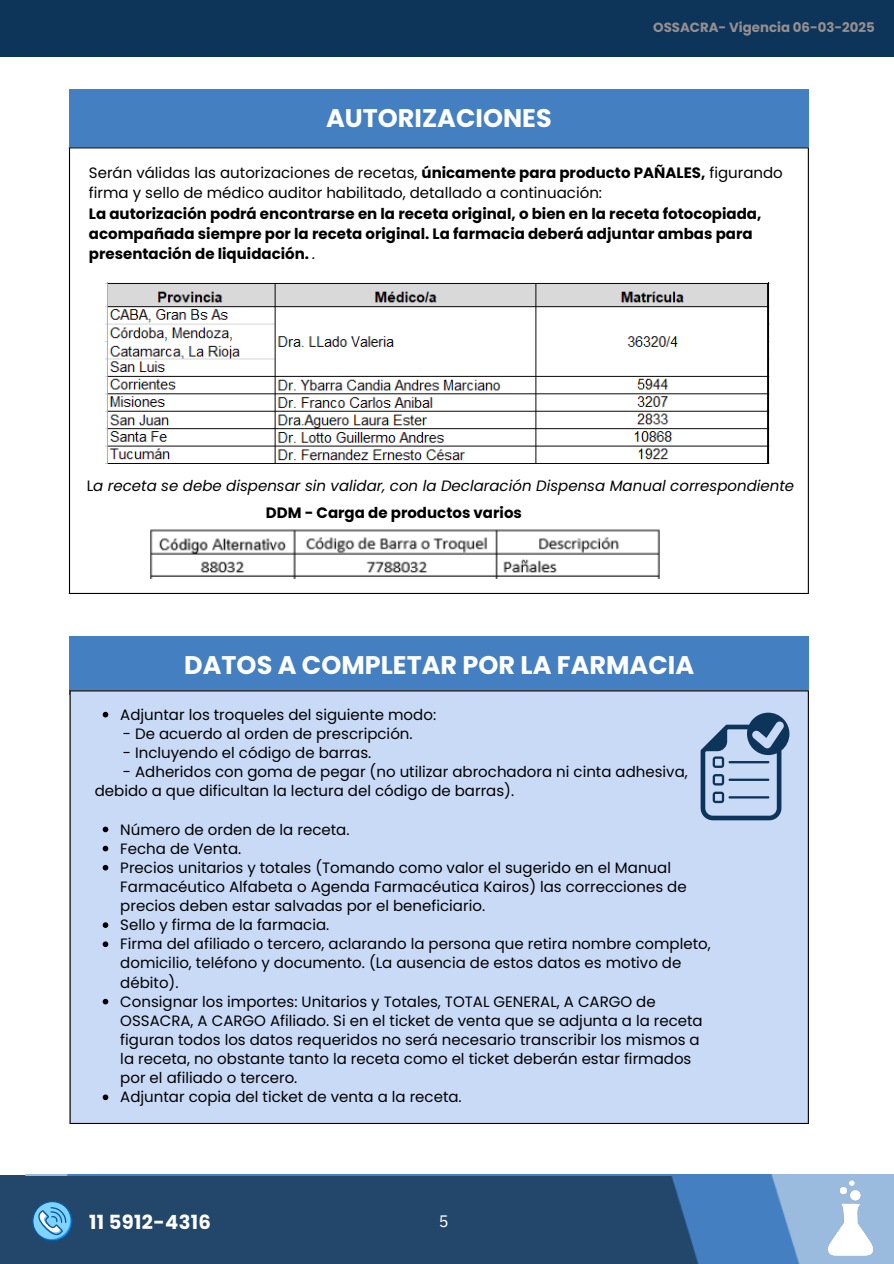
<style>
.page{position:relative;width:894px;height:1264px;background:#fff}
.page>*{position:absolute;margin:0;border:0;box-sizing:border-box;transform-origin:0 0}
.t1{font:700 25.5px "Poppins";color:#fff}
.t2{font:700 19.5px "Poppins";letter-spacing:.02em;color:#fff}
.t3{font:16.5px "IBM Plex Sans";color:#fff}
.t4{font:15px/19.2px "Poppins";color:#000}
.t5{font:700 15px/20.2px "Poppins";color:#000}
.t6{font:italic 15px "Poppins";color:#000}
.t7{font:700 13.35px "Poppins";color:#968f8f}
.s1{font-weight:400}
.s2{font-weight:400;font-style:italic}
.s3{font-style:normal}
</style>
<div class="page">
<div style="left:0;top:0;width:893px;height:56px;background:#0d3459"></div>
<img style="left:38px;top:1174px;width:762px;height:89px">
<div style="left:0;top:1176px;width:700px;height:87px;background:#23466b"></div>
<img style="left:803px;top:1176px;width:90px;height:87px">
<svg style="left:32px;top:1200px;width:41px;height:41px;background:#5699c8"></svg>
<div style="left:69px;top:636px;width:739px;height:58px;background:#437fc1"></div>
<div style="left:70px;top:690px;width:738px;height:433px;background:#c9daf7"></div>
<hr style="left:69px;top:691px;width:2px;height:431px;background:#000">
<hr style="left:807px;top:691px;width:1px;height:431px;background:#000">
<hr style="left:69px;top:690px;width:739px;height:1px;background:#000">
<hr style="left:69px;top:1122px;width:739px;height:1px;background:#000">
<svg style="left:700px;top:712px;width:89px;height:108px"></svg>
<div style="left:69px;top:89px;width:739px;height:58px;background:#437fc1"></div>
<hr style="left:69px;top:148px;width:1px;height:445px;background:#000">
<hr style="left:807px;top:148px;width:1px;height:445px;background:#000">
<hr style="left:69px;top:147px;width:739px;height:1px;background:#000">
<hr style="left:69px;top:593px;width:739px;height:1px;background:#000">
<img style="left:106px;top:283px;width:662px;height:181px">
<img style="left:150px;top:529px;width:510px;height:50px">
<svg style="left:103px;top:711px;width:5px;height:6px"></svg>
<svg style="left:103px;top:826px;width:5px;height:6px"></svg>
<svg style="left:103px;top:845px;width:5px;height:6px"></svg>
<svg style="left:103px;top:864px;width:5px;height:6px"></svg>
<svg style="left:103px;top:922px;width:5px;height:5px"></svg>
<svg style="left:103px;top:941px;width:5px;height:6px"></svg>
<svg style="left:103px;top:998px;width:5px;height:6px"></svg>
<svg style="left:103px;top:1094px;width:5px;height:6px"></svg>
<h4 class="t1" style="left:326px;top:100px;width:227px">AUTORIZACIONES</h4>
<h3 class="t7" style="left:653px;top:18px;width:223px">OSSACRA- Vigencia 06-03-2025</h3>
<p class="t5" style="left:89px;top:163px;width:695px"><span class="s1">Serán válidas las autorizaciones de recetas,</span> únicamente para producto PAÑALES, <span class="s1">figurando firma y sello de médico auditor habilitado, detallado a continuación:<br></span>La autorización podrá encontrarse en la receta original, o bien en la receta fotocopiada, acompañada siempre por la receta original. La farmacia deberá adjuntar ambas para presentación de liquidación. <span class="s2">.</span></p>
<p class="t6" style="left:87px;top:475px;width:708px"><span class="s3">L</span>a receta se debe dispensar sin validar, con la Declaración Dispensa Manual correspondiente</p>
<p class="t5" style="left:266px;top:502px;width:257px">DDM - Carga de productos varios</p>
<h1 class="t1" style="left:184px;top:647px;width:511px">DATOS A COMPLETAR POR LA FARMACIA</h1>
<p class="t4" style="left:120px;top:704px;width:317px">Adjuntar los troqueles del siguiente modo:</p>
<h1 class="t4" style="left:123px;top:724px;width:291px">- De acuerdo al orden de prescripción.</h1>
<h1 class="t4" style="left:123px;top:743px;width:250px">- Incluyendo el código de barras.</h1>
<h1 class="t4" style="left:123px;top:762px;width:566px">- Adheridos con goma de pegar (no utilizar abrochadora ni cinta adhesiva,</h1>
<p class="t4" style="left:95px;top:781px;width:421px">debido a que dificultan la lectura del código de barras).</p>
<p class="t4" style="left:120px;top:819px;width:567px">Número de orden de la receta.<br>Fecha de Venta.<br>Precios unitarios y totales (Tomando como valor el sugerido en el Manual Farmacéutico Alfabeta o Agenda Farmacéutica Kairos) las correcciones de</p>
<h4 class="t4" style="left:120px;top:896px;width:591px">precios deben estar salvadas por el beneficiario.<br>Sello y firma de la farmacia.<br>Firma del afiliado o tercero, aclarando la persona que retira nombre completo,</h4>
<p class="t4" style="left:120px;top:953px;width:562px">domicilio, teléfono y documento. (La ausencia de estos datos es motivo de débito).<br>Consignar los importes: Unitarios y Totales, TOTAL GENERAL, A CARGO de</p>
<p class="t4" style="left:120px;top:1010px;width:583px">OSSACRA, A CARGO Afiliado. Si en el ticket de venta que se adjunta a la receta figuran todos los datos requeridos no será necesario transcribir los mismos a la receta, no obstante tanto la receta como el ticket deberán estar firmados por el afiliado o tercero.<br>Adjuntar copia del ticket de venta a la receta.</p>
<h4 class="t2" style="left:89px;top:1208px;width:123px">11 5912-4316</h4>
<p class="t3" style="left:439px;top:1210px;width:11px">5</p>
<p class="t3" style="left:433px;top:1210px;width:11px">5</p>
</div>
